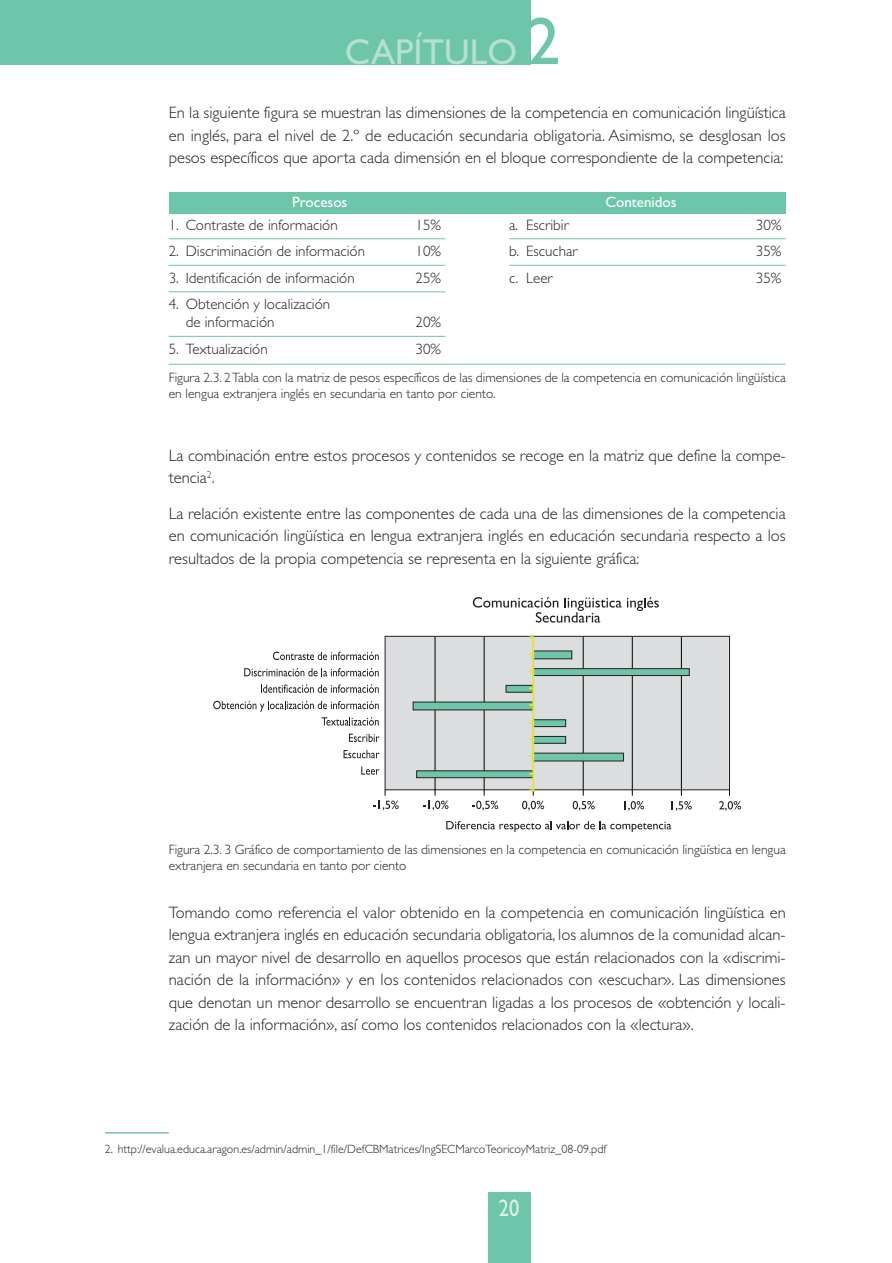
<style>
.page{position:relative;width:892px;height:1263px;background:#fff}
.page>*{position:absolute;margin:0;border:0;box-sizing:border-box;transform-origin:0 0}
.t1{font:36px "Gill Sans";color:#b7e0d1}
.t2{font:24px "Gill Sans";color:#e0f1ea;scale:.85 1}
.t3{font:300 16.5px/22.5px "Gill Sans";color:#231f20;text-align:justify}
.t4{font:300 15px/18px "Gill Sans";color:#231f20}
.t5{font:15px "Gill Sans";color:#fff}
.t6{font:300 13.5px/16.2px "Gill Sans";color:#231f20}
.t7{font:300 12px "Gill Sans";color:#231f20}
.s1{font-size:67.5px;color:#6ec6aa}
</style>
<div class="page">
<div style="left:488px;top:1191px;width:42px;height:71px;background:#6ec6aa"></div>
<div style="left:0;top:0;width:530px;height:64px;background:#6ec6aa"></div>
<hr style="left:169px;top:238px;width:276px;height:1px;background:#6ec6aa">
<hr style="left:169px;top:265px;width:276px;height:1px;background:#6ec6aa">
<hr style="left:169px;top:291px;width:276px;height:1px;background:#6ec6aa">
<hr style="left:169px;top:336px;width:276px;height:1px;background:#6ec6aa">
<hr style="left:509px;top:238px;width:276px;height:1px;background:#6ec6aa">
<hr style="left:509px;top:265px;width:276px;height:1px;background:#6ec6aa">
<div style="left:169px;top:192px;width:616px;height:21px;background:#6ec6aa"></div>
<hr style="left:169px;top:364px;width:616px;height:1px;background:#6ec6aa">
<hr style="left:105px;top:1131px;width:64px;height:2px;background:#6ec6aa">
<div style="left:384px;top:636px;width:345px;height:154px;background:#dcddde;border:1px solid #231f20"></div>
<svg style="left:473px;top:597px;width:185px;height:25px"></svg>
<svg style="left:671px;top:801px;width:20px;height:9px"></svg>
<svg style="left:273px;top:651px;width:106px;height:9px"></svg>
<svg style="left:244px;top:668px;width:135px;height:8px"></svg>
<svg style="left:213px;top:700px;width:166px;height:11px"></svg>
<svg style="left:321px;top:717px;width:58px;height:8px"></svg>
<svg style="left:349px;top:733px;width:30px;height:8px"></svg>
<svg style="left:343px;top:750px;width:36px;height:8px"></svg>
<svg style="left:361px;top:766px;width:18px;height:8px"></svg>
<svg style="left:446px;top:821px;width:225px;height:10px"></svg>
<hr style="left:434px;top:637px;width:1px;height:153px;background:#000">
<hr style="left:483px;top:637px;width:1px;height:153px;background:#000">
<hr style="left:582px;top:637px;width:1px;height:153px;background:#000">
<hr style="left:632px;top:637px;width:1px;height:153px;background:#000">
<hr style="left:681px;top:637px;width:1px;height:153px;background:#000">
<div style="left:533px;top:650px;width:39px;height:9px;background:#6ec6aa;border:1px solid #231f20"></div>
<div style="left:533px;top:668px;width:156px;height:7px;background:#6ec6aa;border:1px solid #231f20"></div>
<div style="left:505px;top:685px;width:28px;height:7px;background:#6ec6aa;border:1px solid #231f20"></div>
<svg style="left:413px;top:701px;width:120px;height:9px"></svg>
<div style="left:533px;top:719px;width:33px;height:8px;background:#6ec6aa;border:1px solid #231f20"></div>
<div style="left:533px;top:736px;width:33px;height:7px;background:#6ec6aa;border:1px solid #231f20"></div>
<svg style="left:533px;top:752px;width:91px;height:9px"></svg>
<div style="left:416px;top:770px;width:117px;height:8px;background:#6ec6aa;border:1px solid #231f20"></div>
<svg style="left:422px;top:790px;width:26px;height:20px"></svg>
<svg style="left:472px;top:790px;width:26px;height:20px"></svg>
<svg style="left:572px;top:790px;width:22px;height:20px"></svg>
<svg style="left:624px;top:790px;width:20px;height:20px"></svg>
<hr style="left:532px;top:637px;width:2px;height:153px;background:#e5e534">
<svg style="left:522px;top:789px;width:22px;height:21px"></svg>
<svg style="left:719px;top:801px;width:22px;height:9px"></svg>
<svg style="left:373px;top:790px;width:25px;height:20px"></svg>
<svg style="left:261px;top:684px;width:118px;height:8px"></svg>
<h1 class="t1" style="left:345px;top:39px;width:217px">CAPÍTULO <span class="s1">2</span></h1>
<p class="t3" style="left:169px;top:103px;width:618px">En la siguiente figura se muestran las dimensiones de la competencia en comunicación lingüística en inglés, para el nivel de 2.º de educación secundaria obligatoria. Asimismo, se desglosan los pesos específicos que aporta cada dimensión en el bloque correspondiente de la competencia:</p>
<p class="t5" style="left:292px;top:197px;width:57px">Procesos</p>
<p class="t5" style="left:605px;top:197px;width:73px">Contenidos</p>
<p class="t4" style="left:169px;top:217px;width:170px">1. Contraste de información</p>
<p class="t4" style="left:415px;top:217px;width:27px">15%</p>
<p class="t4" style="left:169px;top:244px;width:198px">2. Discriminación de información</p>
<p class="t4" style="left:415px;top:244px;width:27px">10%</p>
<p class="t4" style="left:169px;top:270px;width:187px">3. Identificación de información</p>
<p class="t4" style="left:415px;top:270px;width:27px">25%</p>
<p class="t4" style="left:186px;top:297px;width:146px;text-indent:-17px">4. Obtención y localización de información</p>
<p class="t4" style="left:415px;top:315px;width:27px">20%</p>
<p class="t4" style="left:169px;top:341px;width:100px">5. Textualización</p>
<p class="t4" style="left:415px;top:341px;width:27px">30%</p>
<p class="t4" style="left:509px;top:217px;width:61px">a. Escribir</p>
<p class="t4" style="left:756px;top:217px;width:27px">30%</p>
<p class="t4" style="left:509px;top:244px;width:70px">b. Escuchar</p>
<p class="t4" style="left:756px;top:244px;width:27px">35%</p>
<p class="t4" style="left:509px;top:270px;width:45px">c. Leer</p>
<p class="t4" style="left:756px;top:270px;width:27px">35%</p>
<p class="t6" style="left:169px;top:371px;width:618px">Figura 2.3. 2 Tabla con la matriz de pesos específicos de las dimensiones de la competencia en comunicación lingüística en lengua extranjera inglés en secundaria en tanto por ciento.</p>
<p class="t3" style="left:169px;top:446px;width:618px">La combinación entre estos procesos y contenidos se recoge en la matriz que define la compe&shy;tencia<sup>2</sup>.</p>
<p class="t3" style="left:169px;top:503px;width:618px">La relación existente entre las componentes de cada una de las dimensiones de la competencia en comunicación lingüística en lengua extranjera inglés en educación secundaria respecto a los resultados de la propia competencia se representa en la siguiente gráfica:</p>
<p class="t6" style="left:169px;top:842px;width:618px">Figura 2.3. 3 Gráfico de comportamiento de las dimensiones en la competencia en comunicación lingüística en lengua extranjera en secundaria en tanto por ciento</p>
<p class="t3" style="left:169px;top:902px;width:618px">Tomando como referencia el valor obtenido en la competencia en comunicación lingüística en lengua extranjera inglés en educación secundaria obligatoria, los alumnos de la comunidad alcan&shy;zan un mayor nivel de desarrollo en aquellos procesos que están relacionados con la «discrimi&shy;nación de la información» y en los contenidos relacionados con «escuchar». Las dimensiones que denotan un menor desarrollo se encuentran ligadas a los procesos de «obtención y locali&shy;zación de la información», así como los contenidos relacionados con la «lectura».</p>
<p class="t7" style="left:105px;top:1144px;width:503px">2. http://evalua.educa.aragon.es/admin/admin_1/file/DefCBMatrices/IngSECMarcoTeoricoyMatriz_08-09.pdf</p>
<h2 class="t2" style="left:499px;top:1199px;width:26px">20</h2>
</div>
